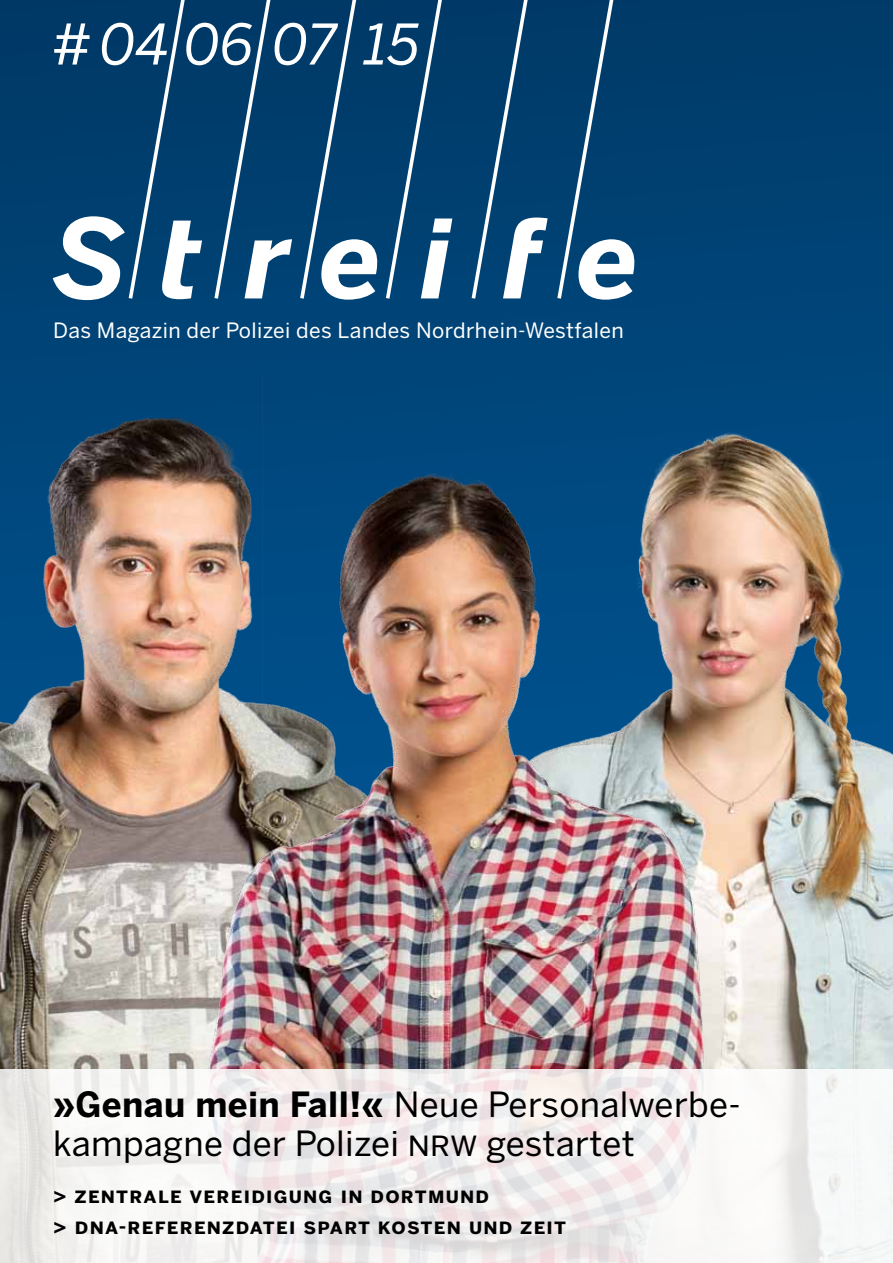
<style>
.page{position:relative;width:893px;height:1263px;background:#004275}
.page>*{position:absolute;margin:0;border:0;box-sizing:border-box;transform-origin:0 0}
.t1{font:italic 55.5px "Benton Sans";color:#fff}
.t2{font:34.5px/39px "Benton Sans";letter-spacing:.01em;color:#000}
.t3{font:21px/31.5px "Benton Sans Bold SC";letter-spacing:.06em;color:#000}
.t4{font:21px "Benton Sans";letter-spacing:.02em;color:#fff}
.s1{font-weight:700}
.s2{font-family:"Benton Sans Regular SC"}
</style>
<div class="page">
<svg style="left:53px;top:0;width:149px;height:301px"></svg>
<svg style="left:212px;top:0;width:80px;height:299px"></svg>
<svg style="left:298px;top:0;width:154px;height:300px"></svg>
<svg style="left:469px;top:0;width:79px;height:299px"></svg>
<svg style="left:555px;top:0;width:82px;height:300px"></svg>
<img style="left:563px;top:393px;width:330px;height:676px">
<img style="left:0;top:382px;width:563px;height:687px">
<img style="left:194px;top:460px;width:562px;height:609px">
<svg style="left:0;top:1069px;width:893px;height:194px;background:#f2efef"></svg>
<h1 class="t1" style="left:53px;top:12px;width:369px">#04 06 07 15</h1>
<p class="t4" style="left:53px;top:318px;width:572px">Das Magazin der Polizei des Landes Nordrhein-Westfalen</p>
<h2 class="t2" style="left:53px;top:1084px;width:689px"><span class="s1">»Genau mein Fall!«</span> Neue Personalwerbe&shy;kampagne der Polizei <span class="s2">nrw</span> gestartet</h2>
<p class="t3" style="left:53px;top:1179px;width:514px">&gt; ZENTRALE VEREIDIGUNG IN DORTMUND<br>&gt; DNA-REFERENZDATEI SPART KOSTEN UND ZEIT</p>
</div>
